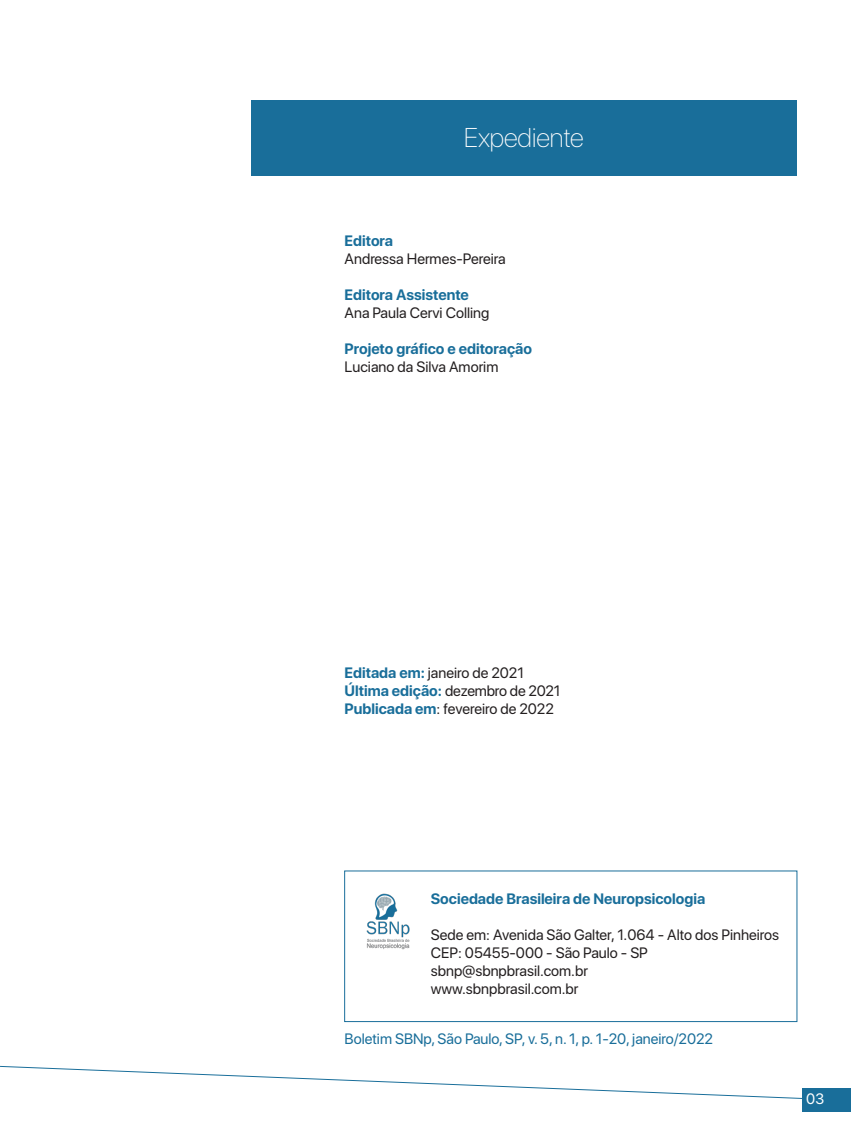
<style>
.page{position:relative;width:851px;height:1127px;background:#fff}
.page>*{position:absolute;margin:0;border:0;box-sizing:border-box;transform-origin:0 0}
.t1{font:100 27px "SF Pro Display";color:#fff}
.t2{font:15px "SF Pro Display";color:#231f20}
.t3{font:700 15px "SF Pro Display";color:#196e9a}
.t4{font:15px "SF Pro Display";color:#196e9a}
.t5{font:15px "SF Pro Display";color:#fff}
.s1{font-weight:700;color:#196e9a}
</style>
<div class="page">
<svg style="left:0;top:1065px;width:850px;height:34px"></svg>
<div style="left:251px;top:100px;width:545px;height:76px;background:#196e9a"></div>
<div style="left:344px;top:870px;width:453px;height:152px;border:1px solid #196e9a"></div>
<img style="left:366px;top:893px;width:44px;height:57px">
<div style="left:801px;top:1089px;width:49px;height:23px;background:#196e9a"></div>
<p class="t1" style="left:464px;top:119px;width:121px">Expediente</p>
<p class="t3" style="left:344px;top:232px;width:50px">Editora</p>
<p class="t2" style="left:344px;top:247px;width:163px">Andressa Hermes-Pereira</p>
<p class="t3" style="left:344px;top:286px;width:126px">Editora Assistente</p>
<p class="t2" style="left:344px;top:301px;width:146px">Ana Paula Cervi Colling</p>
<p class="t3" style="left:344px;top:340px;width:189px">Projeto gráfico e editoração</p>
<p class="t2" style="left:344px;top:355px;width:155px">Luciano da Silva Amorim</p>
<p class="t2" style="left:344px;top:661px;width:181px"><span class="s1">Editada em:</span> janeiro de 2021</p>
<p class="t2" style="left:344px;top:679px;width:217px"><span class="s1">Última edição:</span> dezembro de 2021</p>
<p class="t2" style="left:344px;top:697px;width:211px"><span class="s1">Publicada em</span>: fevereiro de 2022</p>
<p class="t3" style="left:431px;top:890px;width:276px">Sociedade Brasileira de Neuropsicologia</p>
<p class="t2" style="left:431px;top:923px;width:350px">Sede em: Avenida São Galter, 1.064 - Alto dos Pinheiros</p>
<p class="t2" style="left:431px;top:941px;width:219px">CEP: 05455-000 - São Paulo - SP</p>
<p class="t2" style="left:431px;top:959px;width:159px">sbnp@sbnpbrasil.com.br</p>
<p class="t2" style="left:431px;top:977px;width:149px">www.sbnpbrasil.com.br</p>
<p class="t4" style="left:344px;top:1027px;width:370px">Boletim SBNp, São Paulo, SP, v. 5, n. 1, p. 1-20, janeiro/2022</p>
<p class="t5" style="left:806px;top:1087px;width:19px">03</p>
</div>
